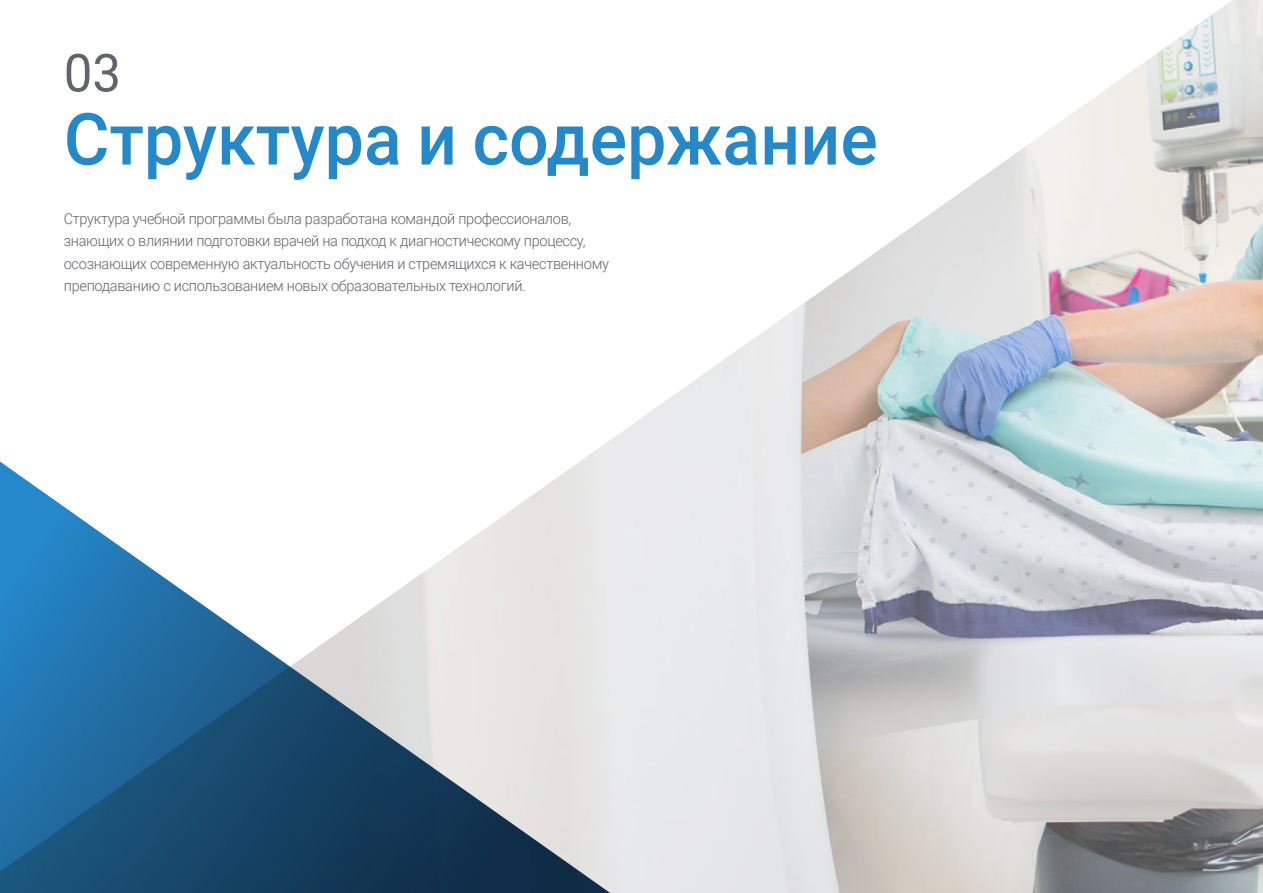
<style>
.page{position:relative;width:1263px;height:893px;background:#fff}
.page>*{position:absolute;margin:0;border:0;box-sizing:border-box;transform-origin:0 0}
.t1{font:500 72px "Roboto";color:#2488c9}
.t2{font:52.5px "Roboto";color:#61646a}
.t3{font:300 15px/22.5px "Roboto";letter-spacing:-.02em;color:#61646a}
</style>
<div class="page">
<img style="left:602px;top:0;width:661px;height:893px">
<svg style="left:0;top:446px;width:640px;height:447px"></svg>
<h2 class="t2" style="left:64px;top:36px;width:59px">03</h2>
<h1 class="t1" style="left:64px;top:89px;width:815px">Структура и содержание</h1>
<p class="t3" style="left:64px;top:207px;width:547px">Структура учебной программы была разработана командой профессионалов, знающих о влиянии подготовки врачей на подход к диагностическому процессу, осознающих современную актуальность обучения и стремящихся к качественному преподаванию с использованием новых образовательных технологий.</p>
</div>
